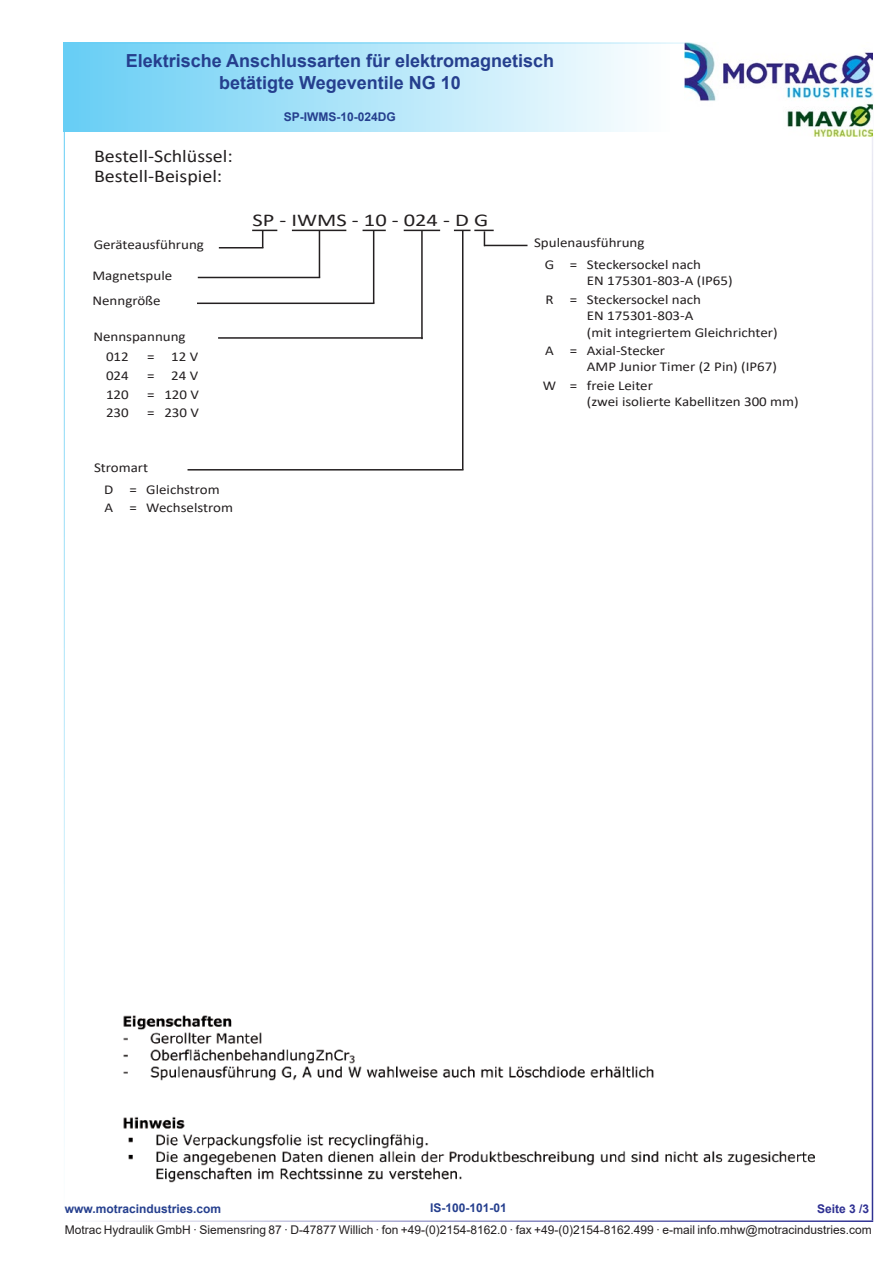
<style>
.page{position:relative;width:893px;height:1263px;background:#fff}
.page>*{position:absolute;margin:0;border:0;box-sizing:border-box;transform-origin:0 0}
.t1{font:700 18px/21.6px "Arial";color:#253f8e;text-align:center}
.t2{font:18px/19.2px "Calibri";color:#231f20;scale:1.11 1}
.t3{font:18px "Calibri";color:#231f20;scale:1.25 1}
.t4{font:13.5px/16.2px "Calibri";color:#231f20;scale:1.11 1}
.t5{font:12px "Arial";color:#231f20}
.t6{font:700 12px "Arial";color:#253f8e}
.t7{font:700 12px "Arial";color:#2e3092}
</style>
<div class="page">
<div style="left:64px;top:43px;width:606px;height:89px;background:linear-gradient(to right,#66cef5,#fdfefe)"></div>
<hr style="left:64px;top:43px;width:808px;height:1px;background:#67cef5">
<hr style="left:64px;top:1220px;width:809px;height:2px;background:#2e3092">
<hr style="left:64px;top:43px;width:1px;height:1177px;background:#67cef5">
<hr style="left:872px;top:43px;width:1px;height:1177px;background:#2e3092">
<img style="left:685px;top:43px;width:187px;height:93px">
<hr style="left:283px;top:369px;width:95px;height:2px;background:#231f20">
<hr style="left:292px;top:230px;width:54px;height:1px;background:#231f20">
<svg style="left:363px;top:230px;width:23px;height:1px"></svg>
<svg style="left:252px;top:230px;width:25px;height:18px"></svg>
<hr style="left:319px;top:231px;width:1px;height:46px;background:#231f20">
<hr style="left:373px;top:230px;width:1px;height:73px;background:#231f20">
<hr style="left:135px;top:303px;width:239px;height:1px;background:#231f20">
<hr style="left:404px;top:230px;width:36px;height:1px;background:#231f20">
<svg style="left:454px;top:230px;width:40px;height:16px"></svg>
<hr style="left:188px;top:469px;width:275px;height:1px;background:#231f20">
<hr style="left:219px;top:247px;width:44px;height:1px;background:#231f20">
<hr style="left:421px;top:231px;width:2px;height:108px;background:#231f20">
<hr style="left:462px;top:230px;width:1px;height:240px;background:#231f20">
<hr style="left:484px;top:245px;width:43px;height:1px;background:#231f20">
<div style="left:92px;top:295px;width:105px;height:15px;background:#fff"></div>
<hr style="left:198px;top:277px;width:122px;height:1px;background:#231f20">
<hr style="left:218px;top:337px;width:205px;height:2px;background:#231f20">
<img style="left:123px;top:1015px;width:692px;height:168px">
<h1 class="t1" style="left:126px;top:50px;width:430px">Elektrische Anschlussarten für elektromagnetisch betätigte Wegeventile NG 10</h1>
<p class="t6" style="left:284px;top:108px;width:114px">SP-IWMS-10-024DG</p>
<h1 class="t2" style="left:94px;top:146px;width:127px">Bestell-Schlüssel:<br>Bestell-Beispiel:</h1>
<p class="t4" style="left:94px;top:236px;width:101px">Geräteausführung</p>
<p class="t4" style="left:92px;top:263px;width:73px;line-height:25px">Magnetspule<br>Nenngröße</p>
<p class="t4" style="left:93px;top:328px;width:85px">Nennspannung</p>
<p class="t4" style="left:106px;top:348px;width:22px">012</p>
<p class="t4" style="left:147px;top:348px;width:48px">= 12 V</p>
<p class="t4" style="left:106px;top:367px;width:22px">024</p>
<p class="t4" style="left:147px;top:367px;width:48px">= 24 V</p>
<p class="t4" style="left:106px;top:386px;width:22px">120</p>
<p class="t4" style="left:147px;top:386px;width:48px">= 120 V</p>
<p class="t4" style="left:106px;top:404px;width:22px">230</p>
<p class="t4" style="left:147px;top:404px;width:48px">= 230 V</p>
<p class="t4" style="left:94px;top:459px;width:50px">Stromart</p>
<p class="t4" style="left:104px;top:480px;width:118px;line-height:18.6px">D = Gleichstrom<br>A = Wechselstrom</p>
<h1 class="t3" style="left:253px;top:207px;width:190px">SP - IWMS - 10 - 024 - D G</h1>
<p class="t4" style="left:545px;top:231px;width:142px;line-height:22.4px;text-indent:-11px">Spulenausführung<br>G = Steckersockel nach</p>
<p class="t4" style="left:545px;top:271px;width:170px;line-height:18.6px;text-indent:41px">EN 175301-803-A (IP65)<br>R = Steckersockel nach</p>
<p class="t4" style="left:587px;top:307px;width:173px">EN 175301-803-A<br>(mit integriertem Gleichrichter)</p>
<p class="t4" style="left:587px;top:342px;width:173px;text-indent:-42px">A = Axial-Stecker<br>AMP Junior Timer (2 Pin) (IP67)</p>
<p class="t4" style="left:587px;top:377px;width:192px;text-indent:-44px">W = freie Leiter<br>(zwei isolierte Kabellitzen 300 mm)</p>
<p class="t6" style="left:430px;top:1199px;width:78px">IS-100-101-01</p>
<p class="t6" style="left:65px;top:1201px;width:158px">www.motracindustries.com</p>
<p class="t7" style="left:817px;top:1201px;width:54px">Seite 3 /3</p>
<p class="t5" style="left:65px;top:1221px;width:808px">Motrac Hydraulik GmbH · Siemensring 87 · D-47877 Willich · fon +49-(0)2154-8162.0 · fax +49-(0)2154-8162.499 · e-mail info.mhw@motracindustries.com</p>
</div>
